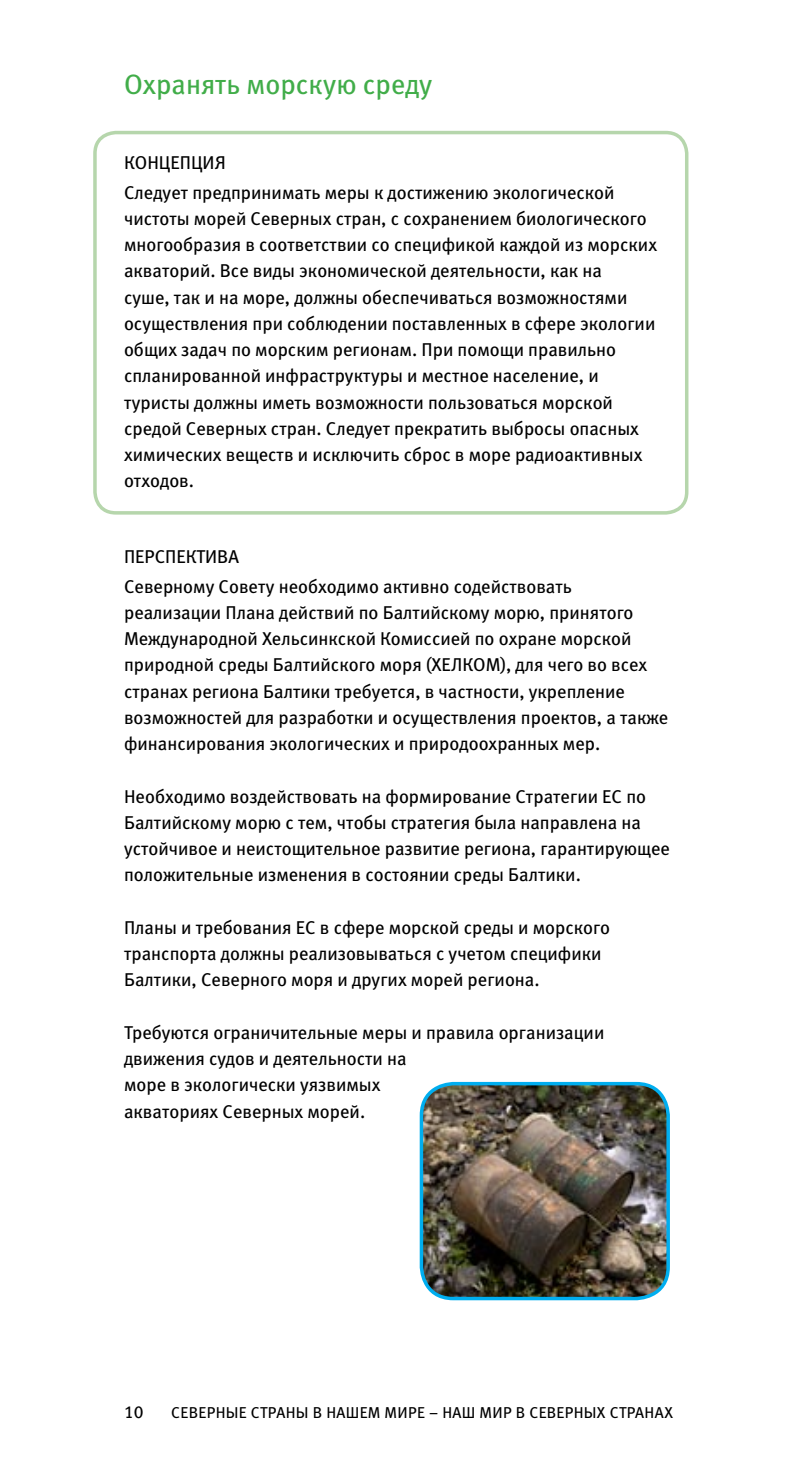
<style>
.page{position:relative;width:794px;height:1474px;background:#fff}
.page>*{position:absolute;margin:0;border:0;box-sizing:border-box;transform-origin:0 0}
.t1{font:28px "Meta Book Cyr";color:#41ad49}
.t2{font:18.55px/26.2px "Meta Book Cyr";color:#000}
.t3{font:17.5px "Meta Book LF";color:#000}
.t4{font:15.75px "Meta Book Cyr";letter-spacing:.02em;color:#000}
</style>
<div class="page">
<img style="left:421px;top:1085px;width:247px;height:213px">
<div style="left:420px;top:1081px;width:250px;height:219px;border:3px solid #00aeef;border-radius:32px"></div>
<div style="left:93px;top:131px;width:595px;height:383px;border:4px solid #b6d6ac;border-radius:21px"></div>
<h1 class="t1" style="left:124px;top:66px;width:310px">Охранять морскую среду</h1>
<p class="t2" style="left:124px;top:147px;width:492px;line-height:29.8px">КОНЦЕПЦИЯ<br>Следует предпринимать меры к достижению экологической</p>
<p class="t2" style="left:124px;top:205px;width:534px">чистоты морей Северных стран, с сохранением биологического многообразия в соответствии со спецификой каждой из морских акваторий. Все виды экономической деятельности, как на<br>суше, так и на море, должны обеспечиваться возможностями осуществления при соблюдении поставленных в сфере экологии общих задач по морским регионам. При помощи правильно спланированной инфраструктуры и местное население, и туристы должны иметь возможности пользоваться морской средой Северных стран. Следует прекратить выбросы опасных химических веществ и исключить сброс в море радиоактивных отходов.</p>
<p class="t2" style="left:124px;top:541px;width:449px;line-height:29.8px">ПЕРСПЕКТИВА<br>Северному Совету необходимо активно содействовать</p>
<p class="t2" style="left:124px;top:598px;width:546px">реализации Плана действий по Балтийскому морю, принятого Международной Хельсинкской Комиссией по охране морской природной среды Балтийского моря (ХЕЛКОМ), для чего во всех странах региона Балтики требуется, в частности, укрепление возможностей для разработки и осуществления проектов, а также финансирования экологических и природоохранных мер.</p>
<p class="t2" style="left:124px;top:782px;width:547px">Необходимо воздействовать на формирование Стратегии ЕС по Балтийскому морю с тем, чтобы стратегия была направлена на устойчивое и неистощительное развитие региона, гарантирующее положительные изменения в состоянии среды Балтики.</p>
<p class="t2" style="left:124px;top:913px;width:487px">Планы и требования ЕС в сфере морской среды и морского транспорта должны реализовываться с учетом специфики<br>Балтики, Северного моря и других морей региона.</p>
<p class="t2" style="left:124px;top:1018px;width:482px">Требуются ограничительные меры и правила организации движения судов и деятельности на<br>море в экологически уязвимых<br>акваториях Северных морей.</p>
<p class="t3" style="left:124px;top:1401px;width:21px">10</p>
<p class="t4" style="left:171px;top:1402px;width:503px">СЕВЕРНЫЕ СТРАНЫ В НАШЕМ МИРЕ – НАШ МИР В СЕВЕРНЫХ СТРАНАХ</p>
</div>
